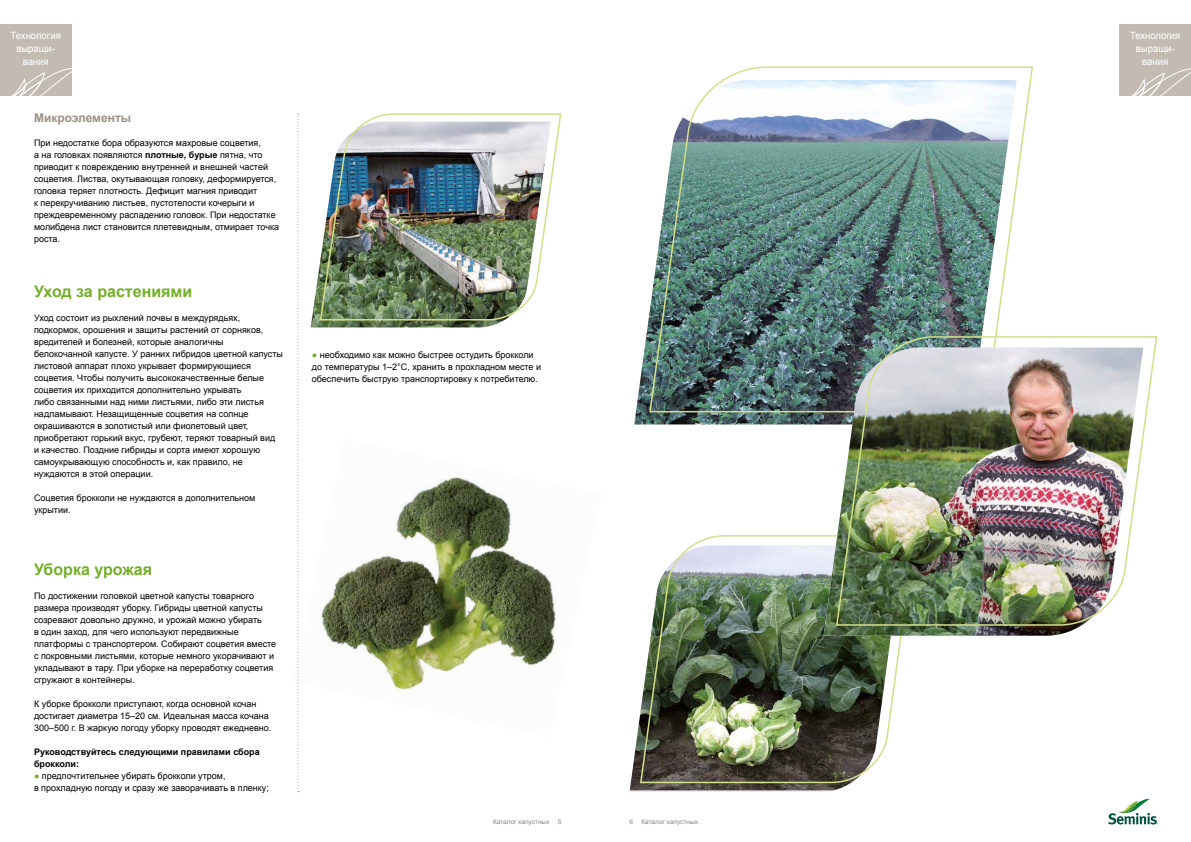
<style>
.page{position:relative;width:1191px;height:842px;background:#fff}
.page>*{position:absolute;margin:0;border:0;box-sizing:border-box;transform-origin:0 0}
.t1{font:700 16px "Arial";color:#74af27}
.t2{font:700 12px "Arial";color:#9b9183}
.t3{font:10px/13px "Arial";color:#fff;text-align:center;scale:.95 1}
.t4{font:9px/12px "Arial";color:#000}
.t5{font:700 9px/12px "Arial";color:#000}
.t6{font:6.5px "Arial";color:#878787}
.s1{font-weight:700}
.s2{color:#74af27}
</style>
<div class="page">
<svg style="left:1108px;top:799px;width:50px;height:25px"></svg>
<img style="left:321px;top:477px;width:235px;height:216px">
<img style="left:630px;top:723px;width:219px;height:67px">
<img style="left:639px;top:535px;width:263px;height:249px">
<img style="left:311px;top:270px;width:192px;height:57px">
<img style="left:319px;top:113px;width:243px;height:208px">
<svg style="left:297px;top:113px;width:2px;height:679px"></svg>
<div style="left:0;top:24px;width:71px;height:71px;background:#c3bbb1"></div>
<svg style="left:13px;top:68px;width:58px;height:27px"></svg>
<div style="left:1119px;top:24px;width:72px;height:72px;background:#c3bbb1"></div>
<svg style="left:1132px;top:68px;width:59px;height:28px"></svg>
<img style="left:634px;top:324px;width:189px;height:100px">
<img style="left:648px;top:66px;width:385px;height:347px">
<img style="left:823px;top:348px;width:258px;height:288px">
<img style="left:835px;top:335px;width:323px;height:291px">
<p class="t3" style="left:11px;top:29px;width:54px">технология выращи&shy;вания</p>
<p class="t3" style="left:1130px;top:29px;width:54px">технология выращи&shy;вания</p>
<h2 class="t2" style="left:34px;top:110px;width:99px">Микроэлементы</h2>
<p class="t4" style="left:34px;top:137px;width:247px">При недостатке бора образуются махровые соцветия,<br>а на головках появляются <span class="s1">плотные, бурые</span> пятна, что приводит к повреждению внутренней и внешней частей соцветия. Листва, окутывающая головку, деформируется, головка теряет плотность. Дефицит магния приводит<br>к перекручиванию листьев, пустотелости кочерыги и преждевременному распадению головок. При недостатке молибдена лист становится плетевидным, отмирает точка роста.</p>
<h1 class="t1" style="left:34px;top:281px;width:160px">Уход за растениями</h1>
<p class="t4" style="left:34px;top:312px;width:250px">Уход состоит из рыхлений почвы в междурядьях, подкормок, орошения и защиты растений от сорняков, вредителей и болезней, которые аналогичны белокочанной капусте. У ранних гибридов цветной капусты листовой аппарат плохо укрывает формирующиеся соцветия. Чтобы получить высококачественные белые соцветия их приходится дополнительно укрывать<br>либо связанными над ними листьями, либо эти листья надламывают. Незащищенные соцветия на солнце окрашиваются в золотистый или фиолетовый цвет, приобретают горький вкус, грубеют, теряют товарный вид<br>и качество. Поздние гибриды и сорта имеют хорошую самоукрывающую способность и, как правило, не нуждаются в этой операции.</p>
<p class="t4" style="left:34px;top:492px;width:223px">Соцветия брокколи не нуждаются в дополнительном укрытии.</p>
<h1 class="t1" style="left:34px;top:558px;width:120px">Уборка урожая</h1>
<p class="t4" style="left:34px;top:589px;width:244px">По достижении головкой цветной капусты товарного размера производят уборку. Гибриды цветной капусты созревают довольно дружно, и урожай можно убирать<br>в один заход, для чего используют передвижные платформы с транспортером. Собирают соцветия вместе с покровными листьями, которые немного укорачивают и укладывают в тару. При уборке на переработку соцветия сгружают в контейнеры.</p>
<p class="t4" style="left:34px;top:697px;width:239px">К уборке брокколи приступают, когда основной кочан достигает диаметра 15–20 см. Идеальная масса кочана<br>300–500 г. В жаркую погоду уборку проводят ежедневно.</p>
<p class="t5" style="left:34px;top:746px;width:227px">Руководствуйтесь следующими правилами сбора брокколи:</p>
<p class="t4" style="left:34px;top:769px;width:236px"><span class="s2">●</span> предпочтительнее убирать брокколи утром,<br>в прохладную погоду и сразу же заворачивать в пленку;</p>
<p class="t4" style="left:312px;top:348px;width:231px"><span class="s2">●</span> необходимо как можно быстрее остудить брокколи до температуры 1–2°С, хранить в прохладном месте и обеспечить быструю транспортировку к потребителю.</p>
<p class="t6" style="left:493px;top:818px;width:58px">Каталог капустных</p>
<p class="t6" style="left:558px;top:818px;width:5px">5</p>
<p class="t6" style="left:629px;top:818px;width:5px">6</p>
<p class="t6" style="left:641px;top:818px;width:58px">Каталог капустных</p>
</div>
